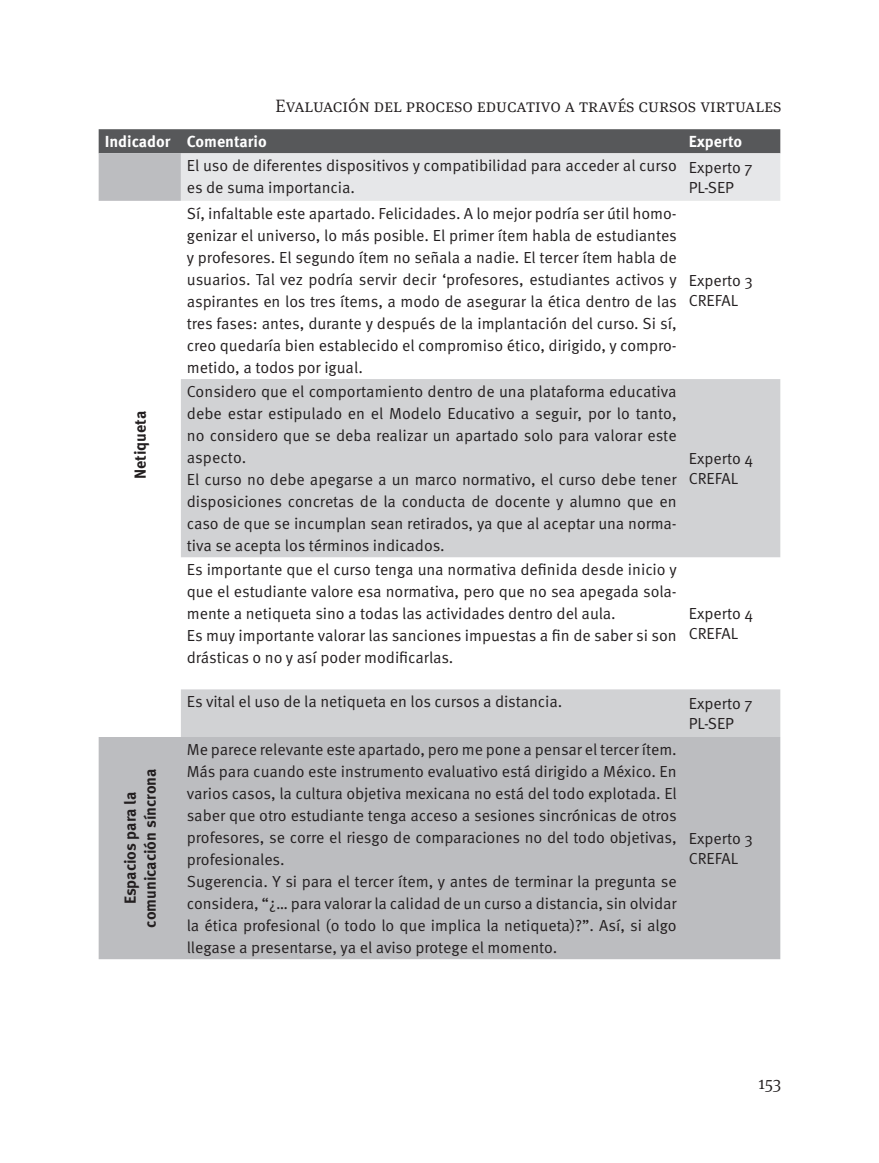
<style>
.page{position:relative;width:879px;height:1163px;background:#fff}
.page>*{position:absolute;margin:0;border:0;box-sizing:border-box;transform-origin:0 0}
.t1{font:300 18px "Meta Serif Pro";color:#231f20}
.tablas-cuerpo_emergencia{font:16px/22px "Meta Pro Norm";letter-spacing:-.005em;color:#231f20;text-align:justify}
.tablas-cuerpo{font:16px/20px "Meta Pro Norm";letter-spacing:-.005em;color:#231f20}
.textos_verticales{font:700 16px/20px "Meta Pro";color:#231f20;text-align:center}
.tabla-headers{font:700 16px "Meta Pro";color:#fff}
</style>
<div class="page">
<div style="left:99px;top:737px;width:681px;height:222px;background:#bcbdc0"></div>
<svg style="left:99px;top:129px;width:681px;height:72px;background:#b3b4b6"></svg>
<svg style="left:181px;top:379px;width:599px;height:358px;fill:#d1d2d4"></svg>
<p class="t1" style="left:276px;top:93px;width:507px">Evaluación del proceso educativo a través cursos virtuales</p>
<p class="tabla-headers" style="left:105px;top:129px;width:67px">Indicador</p>
<p class="tabla-headers" style="left:187px;top:129px;width:81px">Comentario</p>
<p class="tabla-headers" style="left:689px;top:129px;width:55px">Experto</p>
<p class="tablas-cuerpo_emergencia" style="left:187px;top:154px;width:491px">El uso de diferentes dispositivos y compatibilidad para acceder al curso es de suma importancia.</p>
<p class="tablas-cuerpo" style="left:689px;top:156px;width:65px">Experto 7<br>PL-SEP</p>
<p class="textos_verticales" style="left:129px;top:479px;width:70px;rotate:-90deg">Netiqueta</p>
<p class="textos_verticales" style="left:119px;top:927px;width:160px;rotate:-90deg">Espacios para la comunicación síncrona</p>
<p class="tablas-cuerpo_emergencia" style="left:187px;top:201px;width:491px">Sí, infaltable este apartado. Felicidades. A lo mejor podría ser útil homo&shy;genizar el universo, lo más posible. El primer ítem habla de estudiantes y profesores. El segundo ítem no señala a nadie. El tercer ítem habla de usuarios. Tal vez podría servir decir ‘profesores, estudiantes activos y aspirantes en los tres ítems, a modo de asegurar la ética dentro de las tres fases: antes, durante y después de la implantación del curso. Si sí, creo quedaría bien establecido el compromiso ético, dirigido, y compro&shy;metido, a todos por igual.</p>
<p class="tablas-cuerpo_emergencia" style="left:187px;top:379px;width:491px">Considero que el comportamiento dentro de una plataforma educativa debe estar estipulado en el Modelo Educativo a seguir, por lo tanto, no considero que se deba realizar un apartado solo para valorar este aspecto.</p>
<p class="tablas-cuerpo_emergencia" style="left:187px;top:467px;width:491px">El curso no debe apegarse a un marco normativo, el curso debe tener disposiciones concretas de la conducta de docente y alumno que en caso de que se incumplan sean retirados, ya que al aceptar una norma&shy;tiva se acepta los términos indicados.</p>
<p class="tablas-cuerpo_emergencia" style="left:187px;top:557px;width:491px">Es importante que el curso tenga una normativa definida desde inicio y que el estudiante valore esa normativa, pero que no sea apegada sola&shy;mente a netiqueta sino a todas las actividades dentro del aula.</p>
<p class="tablas-cuerpo_emergencia" style="left:187px;top:623px;width:491px">Es muy importante valorar las sanciones impuestas a fin de saber si son drásticas o no y así poder modificarlas.</p>
<p class="tablas-cuerpo" style="left:689px;top:269px;width:65px">Experto 3</p>
<p class="tablas-cuerpo" style="left:689px;top:289px;width:51px">CREFAL</p>
<p class="tablas-cuerpo" style="left:689px;top:447px;width:66px">Experto 4</p>
<p class="tablas-cuerpo" style="left:689px;top:467px;width:51px">CREFAL</p>
<p class="tablas-cuerpo" style="left:689px;top:602px;width:66px">Experto 4</p>
<p class="tablas-cuerpo" style="left:689px;top:622px;width:51px">CREFAL</p>
<p class="tablas-cuerpo_emergencia" style="left:187px;top:689px;width:377px">Es vital el uso de la netiqueta en los cursos a distancia.</p>
<p class="tablas-cuerpo" style="left:689px;top:692px;width:65px">Experto 7<br>PL-SEP</p>
<p class="tablas-cuerpo_emergencia" style="left:187px;top:737px;width:491px">Me parece relevante este apartado, pero me pone a pensar el tercer ítem.<br>Más para cuando este instrumento evaluativo está dirigido a México. En varios casos, la cultura objetiva mexicana no está del todo explotada. El saber que otro estudiante tenga acceso a sesiones sincrónicas de otros profesores, se corre el riesgo de comparaciones no del todo objetivas, profesionales.</p>
<p class="tablas-cuerpo_emergencia" style="left:187px;top:869px;width:491px">Sugerencia. Y si para el tercer ítem, y antes de terminar la pregunta se considera, “¿… para valorar la calidad de un curso a distancia, sin olvidar la ética profesional (o todo lo que implica la netiqueta)?”. Así, si algo llegase a presentarse, ya el aviso protege el momento.</p>
<p class="tablas-cuerpo" style="left:689px;top:827px;width:65px">Experto 3</p>
<p class="tablas-cuerpo" style="left:689px;top:847px;width:51px">CREFAL</p>
<p class="t1" style="left:758px;top:1069px;width:25px">153</p>
</div>
